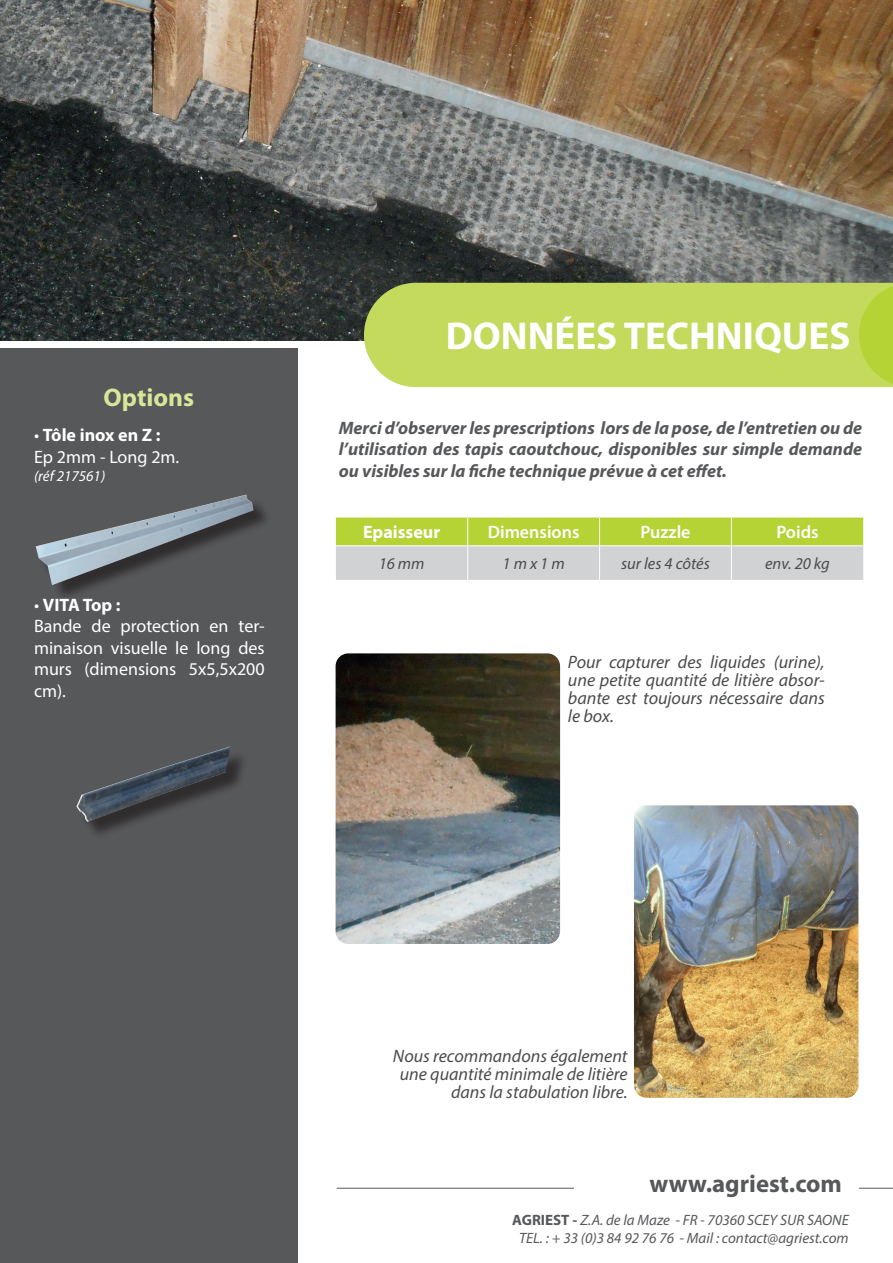
<style>
.page{position:relative;width:893px;height:1263px;background:#fff}
.page>*{position:absolute;margin:0;border:0;box-sizing:border-box;transform-origin:0 0}
.t1{font:700 39px "Myriad Pro";color:#fff}
.t2{font:700 25.5px "Myriad Pro";color:#d8e699}
.t3{font:700 24.9px "Myriad Pro";color:#57585a}
.t4{font:italic 18px/18px "Myriad Pro";color:#4b4c4d;text-align:right}
.t5{font:italic 700 18px/21.6px "Myriad Pro";color:#57585a;text-align:justify}
.t6{font:18px/21.6px "Myriad Pro";color:#fff;text-align:justify}
.t7{font:700 18px "Myriad Pro";color:#fff}
.t8{font:600 18px "Myriad Pro";color:#fff}
.t9{font:italic 16.5px "Myriad Pro";color:#4b4c4d}
.t10{font:italic 15px "Myriad Pro";color:#57585a}
.t11{font:italic 15px "Myriad Pro";color:#fff}
.s1{font-weight:400}
.s2{font-weight:700;font-style:normal}
</style>
<div class="page">
<div style="left:0;top:349px;width:298px;height:914px;background:#57585a"></div>
<hr style="left:859px;top:1188px;width:34px;height:1px;background:#57585a">
<hr style="left:337px;top:1188px;width:237px;height:1px;background:#57585a">
<div style="left:80px;top:749px;width:169px;height:91px;background:#231f20;opacity:.75"></div>
<img style="left:76px;top:746px;width:154px;height:76px">
<div style="left:39px;top:498px;width:232px;height:105px;background:#231f20;opacity:.75"></div>
<img style="left:36px;top:495px;width:217px;height:90px">
<svg style="left:336px;top:517px;width:527px;height:63px;background:#c5d38e"></svg>
<hr style="left:336px;top:545px;width:132px;height:1px;background:#fff">
<hr style="left:468px;top:545px;width:132px;height:1px;background:#fff">
<hr style="left:467px;top:546px;width:1px;height:34px;background:#fff">
<hr style="left:600px;top:545px;width:131px;height:1px;background:#fff">
<hr style="left:599px;top:546px;width:1px;height:34px;background:#fff">
<hr style="left:731px;top:545px;width:132px;height:1px;background:#fff">
<hr style="left:731px;top:546px;width:1px;height:34px;background:#fff">
<img style="left:0;top:0;width:893px;height:340px">
<div style="left:364px;top:283px;width:495px;height:104px;background:#c3da5d"></div>
<svg style="left:859px;top:283px;width:34px;height:104px;background:#b9d540"></svg>
<img style="left:336px;top:653px;width:224px;height:291px">
<img style="left:634px;top:805px;width:224px;height:293px">
<p class="t2" style="left:103px;top:381px;width:92px">Options</p>
<p class="t7" style="left:34px;top:424px;width:128px"><span class="s1">•</span> Tôle inox en Z :</p>
<p class="t6" style="left:34px;top:446px;width:147px">Ep 2mm - Long 2m.</p>
<p class="t11" style="left:34px;top:467px;width:73px">(réf 217561)</p>
<p class="t7" style="left:34px;top:593px;width:88px"><span class="s1">•</span> VITA Top :</p>
<p class="t6" style="left:34px;top:615px;width:232px">Bande de protection en ter&shy;minaison visuelle le long des murs (dimensions 5x5,5x200 cm).</p>
<p class="t1" style="left:446px;top:310px;width:406px">DONNÉES TECHNIQUES</p>
<p class="t5" style="left:339px;top:416px;width:525px">Merci d’observer les prescriptions lors de la pose, de l’entretien ou de l’utilisation des tapis caoutchouc, disponibles sur simple demande ou visibles sur la fiche technique prévue à cet effet.</p>
<p class="t7" style="left:363px;top:520px;width:79px">Epaisseur</p>
<p class="t8" style="left:488px;top:521px;width:93px">Dimensions</p>
<p class="t8" style="left:640px;top:521px;width:52px">Puzzle</p>
<p class="t8" style="left:776px;top:521px;width:44px">Poids</p>
<p class="t9" style="left:379px;top:553px;width:47px">16 mm</p>
<p class="t9" style="left:503px;top:553px;width:64px">1 m x 1 m</p>
<p class="t9" style="left:621px;top:553px;width:90px">sur les 4 côtés</p>
<p class="t9" style="left:765px;top:553px;width:66px">env. 20 kg</p>
<p class="t4" style="left:568px;top:653px;width:258px;text-align:justify">Pour capturer des liquides (urine), une petite quantité de litière absor&shy;bante est toujours nécessaire dans le box.</p>
<p class="t4" style="left:393px;top:1046px;width:236px">Nous recommandons également une quantité minimale de litière dans la stabulation libre.</p>
<p class="t3" style="left:649px;top:1167px;width:194px">www.agriest.com</p>
<p class="t10" style="left:512px;top:1210px;width:338px"><span class="s2">AGRIEST -</span> Z.A. de la Maze - FR - 70360 SCEY SUR SAONE</p>
<p class="t10" style="left:519px;top:1228px;width:331px">TEL. : + 33 (0)3 84 92 76 76 - Mail : contact@agriest.com</p>
</div>
